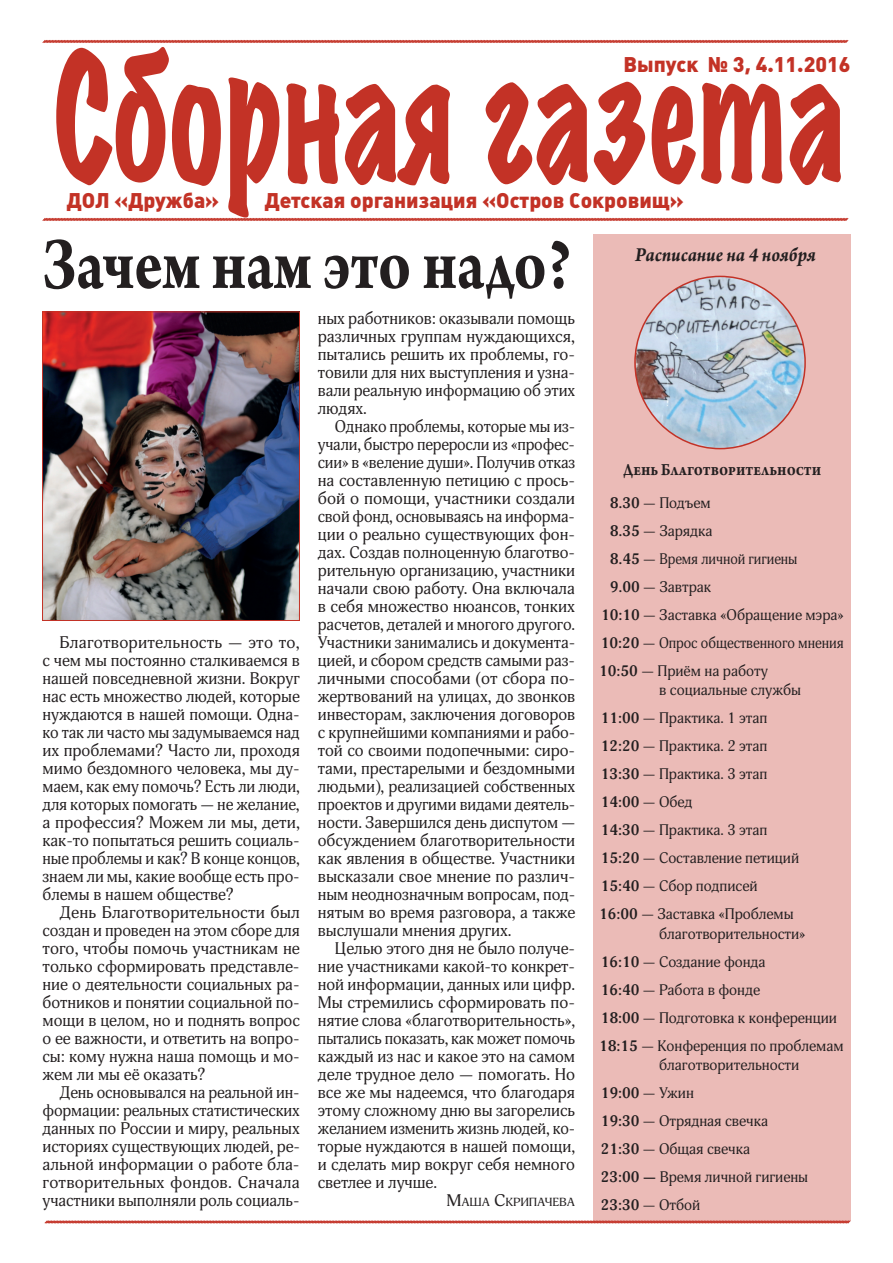
<style>
.page{position:relative;width:893px;height:1263px;background:#fff}
.page>*{position:absolute;margin:0;border:0;box-sizing:border-box;transform-origin:0 0}
.t1{font:expanded 160.5px "Marker Felt";color:#c33226;scale:.67 1}
.t2{font:700 78px "Arno Pro";letter-spacing:-.01em;color:#231f20;scale:.82 1}
.t3{font:900 21px "Plumb";color:#c33226}
.t4{font:italic 700 21px "Arno Pro";letter-spacing:-.005em;color:#231f20;scale:.9 1}
.t5{font:700 18px "Arno Pro";color:#231f20;scale:.84 1}
.t6{font:16.5px/18px "Adonis";color:#231f20;text-align:justify}
.t7{font:15px/28px "Adonis";color:#231f20}
.t8{font:11.55px "Adonis";color:#231f20;scale:1.1 1}
.s1{font-size:16.5px}
.s2{font-weight:700}
</style>
<div class="page">
<svg style="left:42px;top:40px;width:807px;height:3px;background:#ce594f"></svg>
<svg style="left:42px;top:218px;width:807px;height:3px;background:#ce5950"></svg>
<svg style="left:44px;top:1220px;width:807px;height:4px;background:#d87d75"></svg>
<div style="left:593px;top:234px;width:257px;height:986px;background:#ebbbb7"></div>
<img style="left:636px;top:276px;width:169px;height:173px">
<img style="left:44px;top:313px;width:254px;height:306px">
<div style="left:42px;top:311px;width:258px;height:310px;border:1px solid #c33226"></div>
<h1 class="t1" style="left:54px;top:0;width:1183px">Сборная газета</h1>
<p class="t3" style="left:623px;top:52px;width:228px">Выпуск № 3, 4.11.2016</p>
<p class="t3" style="left:67px;top:189px;width:154px">ДОЛ «Дружба»</p>
<p class="t3" style="left:265px;top:189px;width:421px">Детская организация «Остров Сокровищ»</p>
<h2 class="t2" style="left:43px;top:219px;width:647px">Зачем нам это надо?</h2>
<p class="t6" style="left:43px;top:634px;width:259px;text-indent:17px">Благотворительность — это то, с чем мы постоянно сталкиваемся в нашей повседневной жизни. Вокруг нас есть множество людей, которые нуждаются в нашей помощи. Одна&shy;ко так ли часто мы задумываемся над их проблемами? Часто ли, проходя мимо бездомного человека, мы ду&shy;маем, как ему помочь? Есть ли люди, для которых помогать — не желание, а профессия? Можем ли мы, дети, как-то попытаться решить социаль&shy;ные проблемы и как? В конце концов, знаем ли мы, какие вообще есть про&shy;блемы в нашем обществе?</p>
<p class="t6" style="left:43px;top:904px;width:259px;text-indent:17px">День Благотворительности был создан и проведен на этом сборе для того, чтобы помочь участникам не только сформировать представле&shy;ние о деятельности социальных ра&shy;ботников и понятии социальной по&shy;мощи в целом, но и поднять вопрос о ее важности, и ответить на вопро&shy;сы: кому нужна наша помощь и мо&shy;жем ли мы её оказать?</p>
<p class="t6" style="left:43px;top:1084px;width:259px;text-indent:17px">День основывался на реальной ин&shy;формации: реальных статистических данных по России и миру, реальных историях существующих людей, ре&shy;альной информации о работе бла&shy;готворительных фондов. Сначала участники выполняли роль социаль-</p>
<p class="t6" style="left:318px;top:310px;width:259px">ных работников: оказывали помощь различных группам нуждающихся, пытались решить их проблемы, го&shy;товили для них выступления и узна&shy;вали реальную информацию об этих людях.</p>
<p class="t6" style="left:318px;top:418px;width:259px;text-indent:17px">Однако проблемы, которые мы из&shy;учали, быстро переросли из «профес&shy;сии» в «веление души». Получив отказ на составленную петицию с прось&shy;бой о помощи, участники создали свой фонд, основываясь на информа&shy;ции о реально существующих фон&shy;дах. Создав полноценную благотво&shy;рительную организацию, участники начали свою работу. Она включала в себя множество нюансов, тонких расчетов, деталей и многого другого.<br>Участники занимались и документа&shy;цией, и сбором средств самыми раз&shy;личными способами (от сбора по&shy;жертвований на улицах, до звонков инвесторам, заключения договоров с крупнейшими компаниями и рабо&shy;той со своими подопечными: сиро&shy;тами, престарелыми и бездомными людьми), реализацией собственных проектов и другими видами деятель&shy;ности. Завершился день диспутом — обсуждением благотворительности как явления в обществе. Участники высказали свое мнение по различ&shy;ным неоднозначным вопросам, под&shy;нятым во время разговора, а также выслушали мнения других.</p>
<p class="t6" style="left:318px;top:940px;width:259px;text-indent:17px">Целью этого дня не было получе&shy;ние участниками какой-то конкрет&shy;ной информации, данных или цифр.<br>Мы стремились сформировать по&shy;нятие слова «благотворительность», пытались показать, как может помочь каждый из нас и какое это на самом деле трудное дело — помогать. Но все же мы надеемся, что благодаря этому сложному дню вы загорелись желанием изменить жизнь людей, ко&shy;торые нуждаются в нашей помощи, и сделать мир вокруг себя немного светлее и лучше.</p>
<p class="t8" style="left:446px;top:1195px;width:119px"><span class="s1">М</span>аша <span class="s1">С</span>крипачева</p>
<p class="t4" style="left:635px;top:242px;width:202px">Расписание на 4 ноября</p>
<p class="t5" style="left:623px;top:459px;width:237px">День Благотворительности</p>
<p class="t7" style="left:610px;top:489px;width:102px"><span class="s2">8.30</span> — Подъем</p>
<p class="t7" style="left:610px;top:517px;width:104px"><span class="s2">8.35</span> — Зарядка</p>
<p class="t7" style="left:610px;top:545px;width:189px"><span class="s2">8.45</span> — Время личной гигиены</p>
<p class="t7" style="left:610px;top:573px;width:103px"><span class="s2">9.00</span> — Завтрак</p>
<p class="t7" style="left:601px;top:601px;width:244px"><span class="s2">10:10</span> — Заставка «Обращение мэра»</p>
<p class="t7" style="left:601px;top:629px;width:244px"><span class="s2">10:20</span> — Опрос общественного мнения</p>
<p class="t7" style="left:599px;top:657px;width:170px"><span class="s2">10:50</span> — Приём на работу</p>
<p class="t7" style="left:599px;top:676px;width:203px;text-indent:60px">в социальные службы<br><span class="s2">11:00</span> — Практика. 1 этап<br><span class="s2">12:20</span> — Практика. 2 этап<br><span class="s2">13:30</span> — Практика. 3 этап<br><span class="s2">14:00</span> — Обед<br><span class="s2">14:30</span> — Практика. 3 этап<br><span class="s2">15:20</span> — Составление петиций<br><span class="s2">15:40</span> — Сбор подписей<br><span class="s2">16:00</span> — Заставка «Проблемы</p>
<p class="t7" style="left:599px;top:920px;width:246px;text-indent:60px">благотворительности»<br><span class="s2">16:10</span> — Создание фонда<br><span class="s2">16:40</span> — Работа в фонде<br><span class="s2">18:00</span> — Подготовка к конференции<br><span class="s2">18:15</span> — Конференция по проблемам</p>
<p class="t7" style="left:601px;top:1051px;width:209px;text-indent:58px">благотворительности<br><span class="s2">19:00</span> — Ужин<br><span class="s2">19:30</span> — Отрядная свечка<br><span class="s2">21:30</span> — Общая свечка<br><span class="s2">23:00 —</span> Время личной гигиены<br><span class="s2">23:30</span> — Отбой</p>
</div>
